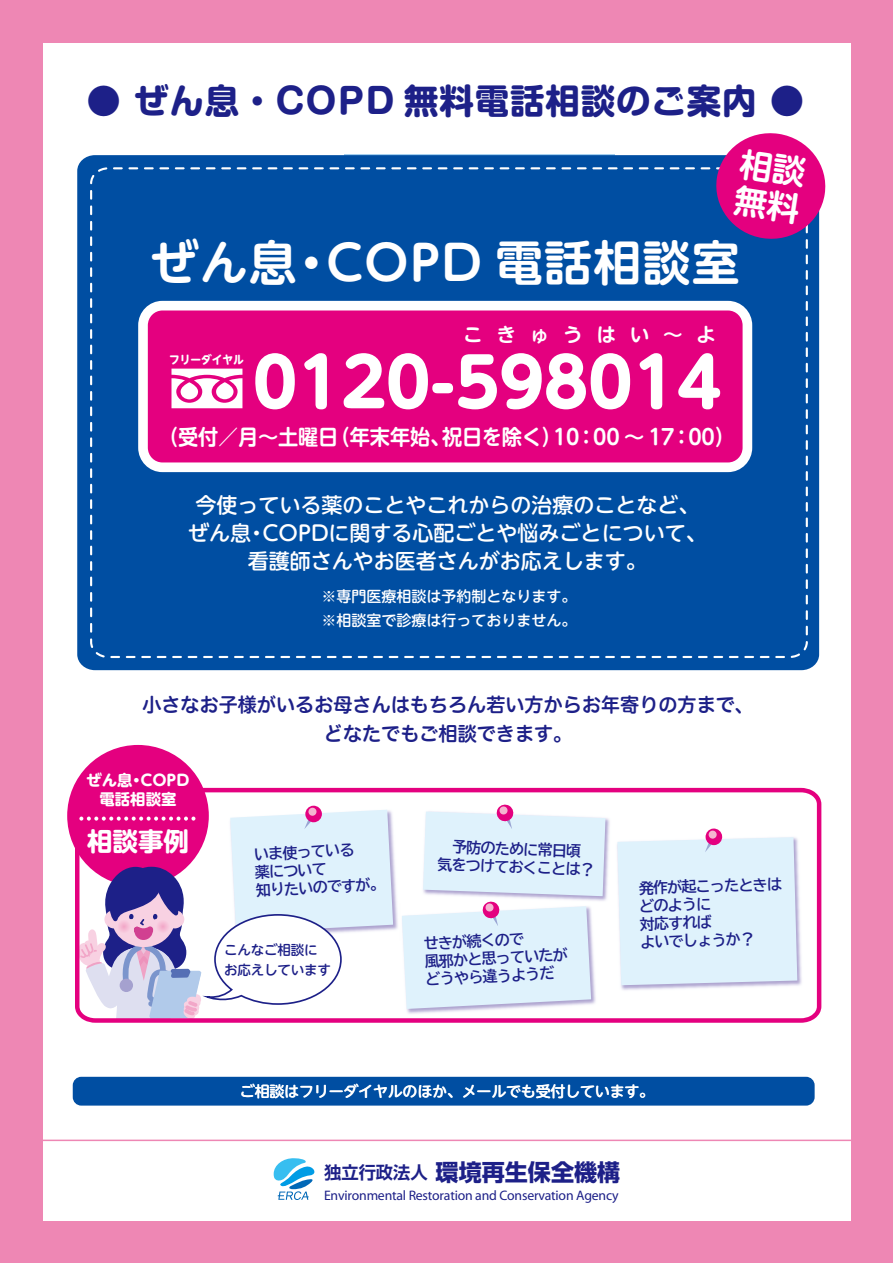
<style>
.page{position:relative;width:893px;height:1263px;background:#ee87b4}
.page>*{position:absolute;margin:0;border:0;box-sizing:border-box;transform-origin:0 0}
.t1{font:700 67.2px "UD Shin M Go Pro";color:#fff}
.t2{font:700 48px "UD Shin M Go Pro De";letter-spacing:.025em;color:#fff}
.t3{font:700 34.5px "Shin M Go Pro";letter-spacing:.025em;color:#1d2088}
.t4{font:700 33px/37.2px "UD Shin M Go Pro De";color:#fff}
.t5{font:700 25.5px "UD Shin M Go Pro";color:#fff}
.t6{font:700 23.1px "Shin Go Pr 5";color:#1d2088}
.t7{font:700 21.3px "UD Shin M Go Pro De";letter-spacing:-.01em;color:#fff;scale:.95 1}
.t8{font:500 21px/27.6px "UD Shin M Go Pro";color:#fff}
.t9{font:19.5px/29.2px "Hira Maru Std W6";color:#1d2088;text-align:center}
.t10{font:700 19.5px "UD Shin M Go Pro De";color:#fff}
.t11{font:700 17.25px "Shin Go Pr 5 De";color:#1d2088}
.t12{font:700 15.3px/18.9px "UD Shin M Go Pro";color:#fff}
.t13{font:700 15px/18px "TBUD Go Std";color:#1d2088}
.t14{font:500 15px/24.5px "UD Shin M Go Pro";color:#fff}
.t15{font:13.8px "Myriad";letter-spacing:-.015em;color:#1d2088}
.t16{font:500 13.5px/20.1px "UD Shin M Go Pro";letter-spacing:-.015em;color:#1d2088}
.t17{font:700 11.55px "UD Shin M Go Pro";color:#fff;scale:.93 1}
</style>
<div class="page">
<div style="left:43px;top:43px;width:808px;height:1177px;background:#fff"></div>
<div style="left:77px;top:155px;width:742px;height:515px;background:#004ea2"></div>
<div style="left:89px;top:166px;width:720px;height:493px;background:#004ea2"></div>
<div style="left:143px;top:306px;width:604px;height:161px;background:#e4007f;border-radius:20px"></div>
<div style="left:138px;top:301px;width:614px;height:171px;border:10px solid #fff;border-radius:20px"></div>
<svg style="left:171px;top:369px;width:71px;height:39px"></svg>
<svg style="left:712px;top:133px;width:114px;height:110px;background:#c22b93"></svg>
<hr style="left:0;top:1139px;width:893px;height:2px;background:#ee87b4">
<svg style="left:274px;top:1158px;width:41px;height:42px"></svg>
<div style="left:67px;top:745px;width:142px;height:141px;background:#e4007f;border-radius:50%"></div>
<svg style="left:75px;top:788px;width:746px;height:235px"></svg>
<img style="left:605px;top:809px;width:8px;height:94px">
<img style="left:228px;top:807px;width:172px;height:133px">
<img style="left:615px;top:834px;width:189px;height:158px">
<svg style="left:305px;top:805px;width:17px;height:17px"></svg>
<svg style="left:308px;top:808px;width:9px;height:8px"></svg>
<div style="left:617px;top:837px;width:180px;height:148px;background:#dff2fc"></div>
<div style="left:705px;top:828px;width:17px;height:17px;background:#e4007f;border-radius:50%"></div>
<svg style="left:708px;top:830px;width:9px;height:9px"></svg>
<img style="left:399px;top:903px;width:199px;height:113px">
<img style="left:399px;top:903px;width:1px;height:37px">
<svg style="left:402px;top:803px;width:203px;height:206px"></svg>
<svg style="left:77px;top:810px;width:316px;height:210px"></svg>
<div style="left:73px;top:1077px;width:742px;height:28px;background:#004ea2;border-radius:9px"></div>
<h3 class="t3" style="left:86px;top:72px;width:719px">● ぜん息・COPD 無料電話相談のご案内 ●</h3>
<h2 class="t2" style="left:151px;top:224px;width:148px">ぜん息</h2>
<h2 class="t2" style="left:287px;top:224px;width:49px">・</h2>
<h3 class="t4" style="left:743px;top:143px;width:68px;rotate:9deg">相談無料</h3>
<h2 class="t2" style="left:326px;top:224px;width:415px">COPD 電話相談室</h2>
<h3 class="t10" style="left:463px;top:319px;width:21px">こ</h3>
<h3 class="t10" style="left:496px;top:319px;width:21px">き</h3>
<h3 class="t10" style="left:530px;top:319px;width:21px">ゅ</h3>
<h3 class="t10" style="left:563px;top:319px;width:21px">う</h3>
<h3 class="t10" style="left:596px;top:319px;width:21px">は</h3>
<h3 class="t10" style="left:630px;top:319px;width:21px">い</h3>
<h3 class="t10" style="left:663px;top:319px;width:21px">～</h3>
<h3 class="t10" style="left:696px;top:319px;width:21px">よ</h3>
<p class="t17" style="left:169px;top:350px;width:82px">フリーダイヤル</p>
<h1 class="t1" style="left:253px;top:328px;width:470px">0120-598014</h1>
<h3 class="t7" style="left:158px;top:420px;width:191px">（受付／月～土曜日</h3>
<h3 class="t7" style="left:330px;top:420px;width:128px">（年末年始、</h3>
<h3 class="t7" style="left:442px;top:420px;width:127px">祝日を除く(</h3>
<h3 class="t7" style="left:553px;top:420px;width:193px">10：00 ~ 17：00(</h3>
<h3 class="t8" style="left:262px;top:490px;width:446px;text-indent:-67px">今使っている薬のことやこれからの治療のことなど、<br>COPDに関する心配ごとや悩みごとについて、</h3>
<h3 class="t8" style="left:248px;top:518px;width:400px;text-indent:-60px">ぜん息<br>看護師さんやお医者さんがお応えします。</h3>
<h3 class="t8" style="left:246px;top:518px;width:22px">・</h3>
<p class="t14" style="left:321px;top:583px;width:256px">※専門医療相談は予約制となります。※相談室で診療は行っておりません。</p>
<h3 class="t9" style="left:142px;top:690px;width:613px">小さなお子様がいるお母さんはもちろん若い方からお年寄りの方まで、どなたでもご相談できます。</h3>
<p class="t12" style="left:100px;top:770px;width:78px;text-indent:-13px">ぜん息<br>電話相談室</p>
<h3 class="t5" style="left:87px;top:821px;width:103px">相談事例</h3>
<p class="t12" style="left:140px;top:770px;width:50px">COPD</p>
<p class="t12" style="left:129px;top:770px;width:17px">・</p>
<p class="t13" style="left:254px;top:846px;width:130px;rotate:-3deg">いま使っている<br>薬について<br>知りたいのですが。</p>
<p class="t16" style="left:224px;top:939px;width:108px">こんなご相談にお応えしています</p>
<p class="t13" style="left:438px;top:837px;width:159px;text-align:center;rotate:2deg">予防のために常日頃<br>気をつけておくことは?</p>
<p class="t13" style="left:423px;top:935px;width:145px;rotate:-3deg">せきが続くので<br>風邪かと思っていたがどうやら違うようだ</p>
<p class="t13" style="left:638px;top:880px;width:145px;rotate:-2deg">発作が起こったときはどのように<br>対応すれば<br>よいでしょうか?</p>
<p class="t14" style="left:240px;top:1078px;width:416px">ご相談はフリーダイヤルのほか、メールでも受付しています。</p>
<p class="t11" style="left:324px;top:1158px;width:105px">独立行政法人</p>
<h3 class="t6" style="left:436px;top:1154px;width:186px">環境再生保全機構</h3>
<p class="t15" style="left:324px;top:1188px;width:296px">Environmental Restoration and Conservation Agency</p>
</div>
